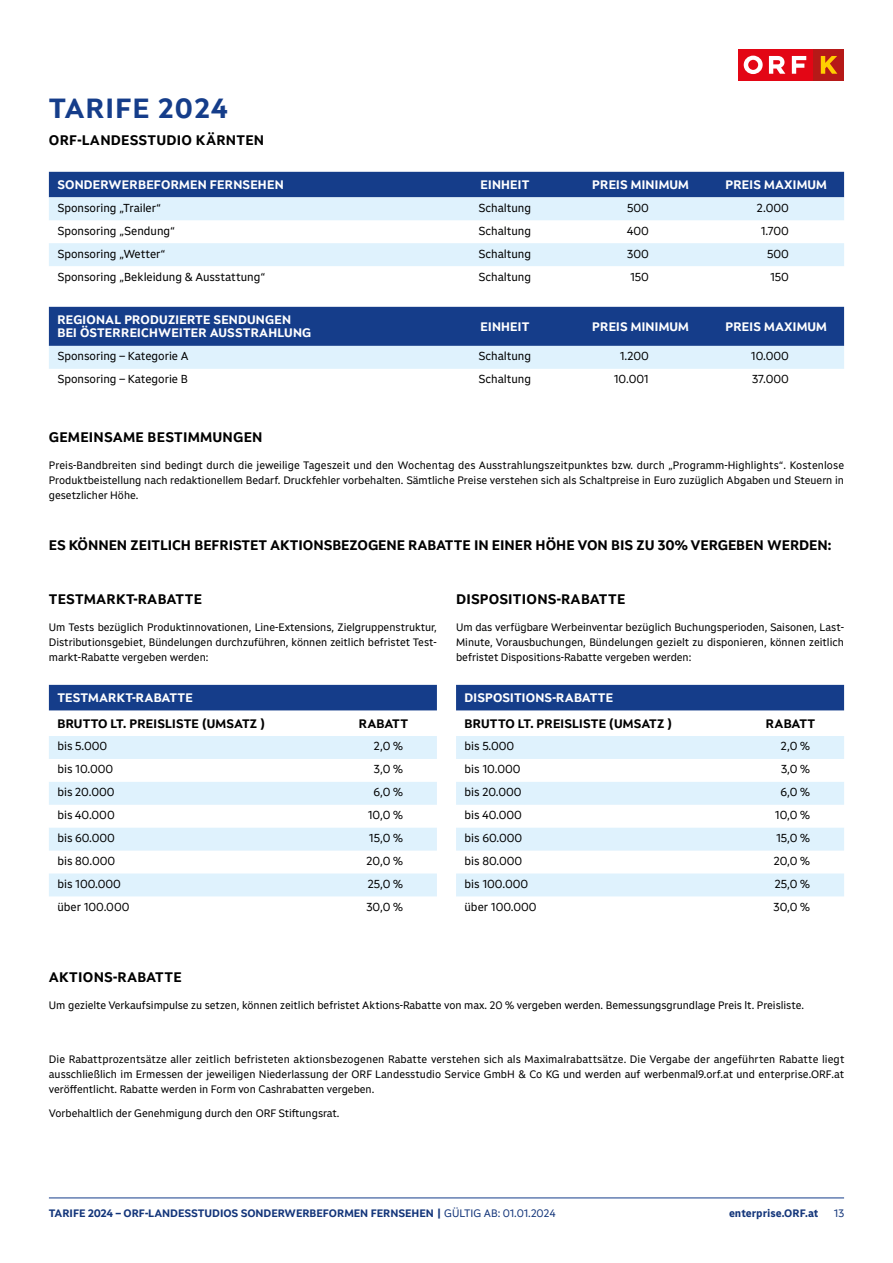
<style>
.page{position:relative;width:893px;height:1263px;background:#fff}
.page>*{position:absolute;margin:0;border:0;box-sizing:border-box;transform-origin:0 0}
.t1{font:700 27px "ORF Universal Basic HL";letter-spacing:.05em;color:#153d8a}
.t2{font:700 13.5px "ORF Universal Basic TX";letter-spacing:.01em;color:#000}
.t3{font:700 12px/13.5px "ORF Universal Basic HL";letter-spacing:.02em;color:#fff}
.t4{font:700 12px "ORF Universal Basic HL";letter-spacing:.02em;color:#000}
.t5{font:11.25px "ORF Universal Basic TX";color:#000}
.t6{font:10.5px/15px "ORF Universal Basic TX";color:#000;text-align:justify}
.t7{font:700 10.5px "ORF Universal Basic TX";color:#13357a}
.t8{font:10.5px "ORF Universal Basic TX";color:#13357a}
.s1{font-weight:400}
</style>
<div class="page">
<hr style="left:49px;top:1198px;width:795px;height:1px;background:#153d8a">
<div style="left:49px;top:172px;width:795px;height:25px;background:#153d8a"></div>
<svg style="left:49px;top:197px;width:795px;height:69px;fill:#dff2fd"></svg>
<svg style="left:49px;top:307px;width:795px;height:62px;background:#6080b5"></svg>
<div style="left:49px;top:685px;width:388px;height:25px;background:#153d8a"></div>
<svg style="left:49px;top:736px;width:388px;height:160px;fill:#dff2fd"></svg>
<div style="left:456px;top:685px;width:388px;height:25px;background:#153d8a"></div>
<svg style="left:456px;top:736px;width:388px;height:160px;fill:#dff2fd"></svg>
<div style="left:812px;top:49px;width:32px;height:32px;background:#b61918"></div>
<svg style="left:821px;top:56px;width:16px;height:18px"></svg>
<div style="left:738px;top:49px;width:74px;height:32px;background:#e30615"></div>
<svg style="left:744px;top:56px;width:62px;height:18px"></svg>
<h1 class="t1" style="left:49px;top:91px;width:180px">TARIFE 2024</h1>
<p class="t2" style="left:49px;top:131px;width:217px">ORF-LANDESSTUDIO KÄRNTEN</p>
<p class="t3" style="left:57px;top:178px;width:228px">SONDERWERBEFORMEN FERNSEHEN</p>
<p class="t3" style="left:480px;top:178px;width:50px">EINHEIT</p>
<p class="t3" style="left:592px;top:178px;width:98px">PREIS MINIMUM</p>
<p class="t3" style="left:725px;top:178px;width:103px">PREIS MAXIMUM</p>
<p class="t5" style="left:57px;top:201px;width:105px">Sponsoring „Trailer“</p>
<p class="t5" style="left:478px;top:201px;width:54px">Schaltung</p>
<p class="t5" style="left:627px;top:201px;width:23px">500</p>
<p class="t5" style="left:757px;top:201px;width:33px">2.000</p>
<p class="t5" style="left:57px;top:224px;width:119px">Sponsoring „Sendung“</p>
<p class="t5" style="left:478px;top:224px;width:54px">Schaltung</p>
<p class="t5" style="left:627px;top:224px;width:24px">400</p>
<p class="t5" style="left:761px;top:224px;width:30px">1.700</p>
<p class="t5" style="left:57px;top:247px;width:109px">Sponsoring „Wetter“</p>
<p class="t5" style="left:478px;top:247px;width:54px">Schaltung</p>
<p class="t5" style="left:627px;top:247px;width:23px">300</p>
<p class="t5" style="left:767px;top:247px;width:23px">500</p>
<p class="t5" style="left:57px;top:270px;width:209px">Sponsoring „Bekleidung &amp; Ausstattung“</p>
<p class="t5" style="left:478px;top:270px;width:54px">Schaltung</p>
<p class="t5" style="left:630px;top:270px;width:20px">150</p>
<p class="t5" style="left:770px;top:270px;width:20px">150</p>
<p class="t3" style="left:57px;top:313px;width:255px">REGIONAL PRODUZIERTE SENDUNGEN<br>BEI ÖSTERREICHWEITER AUSSTRAHLUNG</p>
<p class="t3" style="left:480px;top:319px;width:50px">EINHEIT</p>
<p class="t3" style="left:592px;top:319px;width:98px">PREIS MINIMUM</p>
<p class="t3" style="left:725px;top:319px;width:103px">PREIS MAXIMUM</p>
<p class="t5" style="left:57px;top:349px;width:133px">Sponsoring – Kategorie A</p>
<p class="t5" style="left:478px;top:349px;width:54px">Schaltung</p>
<p class="t5" style="left:620px;top:349px;width:31px">1.200</p>
<p class="t5" style="left:751px;top:349px;width:39px">10.000</p>
<p class="t5" style="left:57px;top:372px;width:132px">Sponsoring – Kategorie B</p>
<p class="t5" style="left:478px;top:372px;width:54px">Schaltung</p>
<p class="t5" style="left:614px;top:372px;width:37px">10.001</p>
<p class="t5" style="left:752px;top:372px;width:38px">37.000</p>
<p class="t2" style="left:49px;top:428px;width:215px">GEMEINSAME BESTIMMUNGEN</p>
<p class="t6" style="left:49px;top:458px;width:797px">Preis-Bandbreiten sind bedingt durch die jeweilige Tageszeit und den Wochentag des Ausstrahlungszeitpunktes bzw. durch „Programm-Highlights“. Kostenlose Produktbeistellung nach redaktionellem Bedarf. Druckfehler vorbehalten. Sämtliche Preise verstehen sich als Schaltpreise in Euro zuzüglich Abgaben und Steuern in gesetzlicher Höhe.</p>
<p class="t2" style="left:49px;top:536px;width:784px">ES KÖNNEN ZEITLICH BEFRISTET AKTIONSBEZOGENE RABATTE IN EINER HÖHE VON BIS ZU 30% VERGEBEN WERDEN:</p>
<p class="t2" style="left:49px;top:590px;width:154px">TESTMARKT-RABATTE</p>
<p class="t6" style="left:49px;top:620px;width:390px">Um Tests bezüglich Produktinnovationen, Line-Extensions, Zielgruppenstruktur, Distributionsgebiet, Bündelungen durchzuführen, können zeitlich befristet Test&shy;markt-Rabatte vergeben werden:</p>
<p class="t3" style="left:57px;top:691px;width:137px">TESTMARKT-RABATTE</p>
<p class="t4" style="left:57px;top:715px;width:209px">BRUTTO LT. PREISLISTE (UMSATZ )</p>
<p class="t4" style="left:359px;top:715px;width:51px">RABATT</p>
<p class="t5" style="left:57px;top:739px;width:51px">bis 5.000</p>
<p class="t5" style="left:374px;top:739px;width:31px">2,0 %</p>
<p class="t5" style="left:57px;top:762px;width:57px">bis 10.000</p>
<p class="t5" style="left:374px;top:762px;width:31px">3,0 %</p>
<p class="t5" style="left:57px;top:785px;width:58px">bis 20.000</p>
<p class="t5" style="left:373px;top:785px;width:31px">6,0 %</p>
<p class="t5" style="left:57px;top:808px;width:59px">bis 40.000</p>
<p class="t5" style="left:368px;top:808px;width:37px">10,0 %</p>
<p class="t5" style="left:57px;top:831px;width:59px">bis 60.000</p>
<p class="t5" style="left:369px;top:831px;width:35px">15,0 %</p>
<p class="t5" style="left:57px;top:854px;width:59px">bis 80.000</p>
<p class="t5" style="left:367px;top:854px;width:38px">20,0 %</p>
<p class="t5" style="left:57px;top:877px;width:65px">bis 100.000</p>
<p class="t5" style="left:368px;top:877px;width:37px">25,0 %</p>
<p class="t5" style="left:57px;top:900px;width:73px">über 100.000</p>
<p class="t5" style="left:366px;top:900px;width:38px">30,0 %</p>
<p class="t2" style="left:456px;top:590px;width:171px">DISPOSITIONS-RABATTE</p>
<p class="t6" style="left:456px;top:620px;width:390px">Um das verfügbare Werbeinventar bezüglich Buchungsperioden, Saisonen, Last-Minute, Vorausbuchungen, Bündelungen gezielt zu disponieren, können zeitlich befristet Dispositions-Rabatte vergeben werden:</p>
<p class="t3" style="left:465px;top:691px;width:150px">DISPOSITIONS-RABATTE</p>
<p class="t4" style="left:465px;top:715px;width:209px">BRUTTO LT. PREISLISTE (UMSATZ )</p>
<p class="t4" style="left:766px;top:715px;width:51px">RABATT</p>
<p class="t5" style="left:465px;top:739px;width:51px">bis 5.000</p>
<p class="t5" style="left:781px;top:739px;width:31px">2,0 %</p>
<p class="t5" style="left:465px;top:762px;width:57px">bis 10.000</p>
<p class="t5" style="left:781px;top:762px;width:31px">3,0 %</p>
<p class="t5" style="left:465px;top:785px;width:58px">bis 20.000</p>
<p class="t5" style="left:781px;top:785px;width:31px">6,0 %</p>
<p class="t5" style="left:465px;top:808px;width:59px">bis 40.000</p>
<p class="t5" style="left:775px;top:808px;width:37px">10,0 %</p>
<p class="t5" style="left:465px;top:831px;width:59px">bis 60.000</p>
<p class="t5" style="left:776px;top:831px;width:35px">15,0 %</p>
<p class="t5" style="left:465px;top:854px;width:59px">bis 80.000</p>
<p class="t5" style="left:774px;top:854px;width:38px">20,0 %</p>
<p class="t5" style="left:465px;top:877px;width:65px">bis 100.000</p>
<p class="t5" style="left:775px;top:877px;width:37px">25,0 %</p>
<p class="t5" style="left:465px;top:900px;width:73px">über 100.000</p>
<p class="t5" style="left:774px;top:900px;width:38px">30,0 %</p>
<p class="t2" style="left:49px;top:968px;width:134px">AKTIONS-RABATTE</p>
<p class="t6" style="left:49px;top:998px;width:757px">Um gezielte Verkaufsimpulse zu setzen, können zeitlich befristet Aktions-Rabatte von max. 20 % vergeben werden. Bemessungsgrundlage Preis lt. Preisliste.</p>
<p class="t6" style="left:49px;top:1052px;width:797px">Die Rabattprozentsätze aller zeitlich befristeten aktionsbezogenen Rabatte verstehen sich als Maximalrabattsätze. Die Vergabe der angeführten Rabatte liegt ausschließlich im Ermessen der jeweiligen Niederlassung der ORF Landesstudio Service GmbH &amp; Co KG und werden auf werbenmal9.orf.at und enterprise.ORF.at veröffentlicht. Rabatte werden in Form von Cashrabatten vergeben.</p>
<p class="t6" style="left:49px;top:1106px;width:292px">Vorbehaltlich der Genehmigung durch den ORF Stiftungsrat.</p>
<p class="t7" style="left:49px;top:1206px;width:508px">TARIFE 2024 – ORF-LANDESSTUDIOS SONDERWERBEFORMEN FERNSEHEN | <span class="s1">GÜLTIG AB: 01.01.2024</span></p>
<p class="t7" style="left:729px;top:1206px;width:91px">enterprise.ORF.at</p>
<p class="t8" style="left:834px;top:1206px;width:12px">13</p>
</div>
